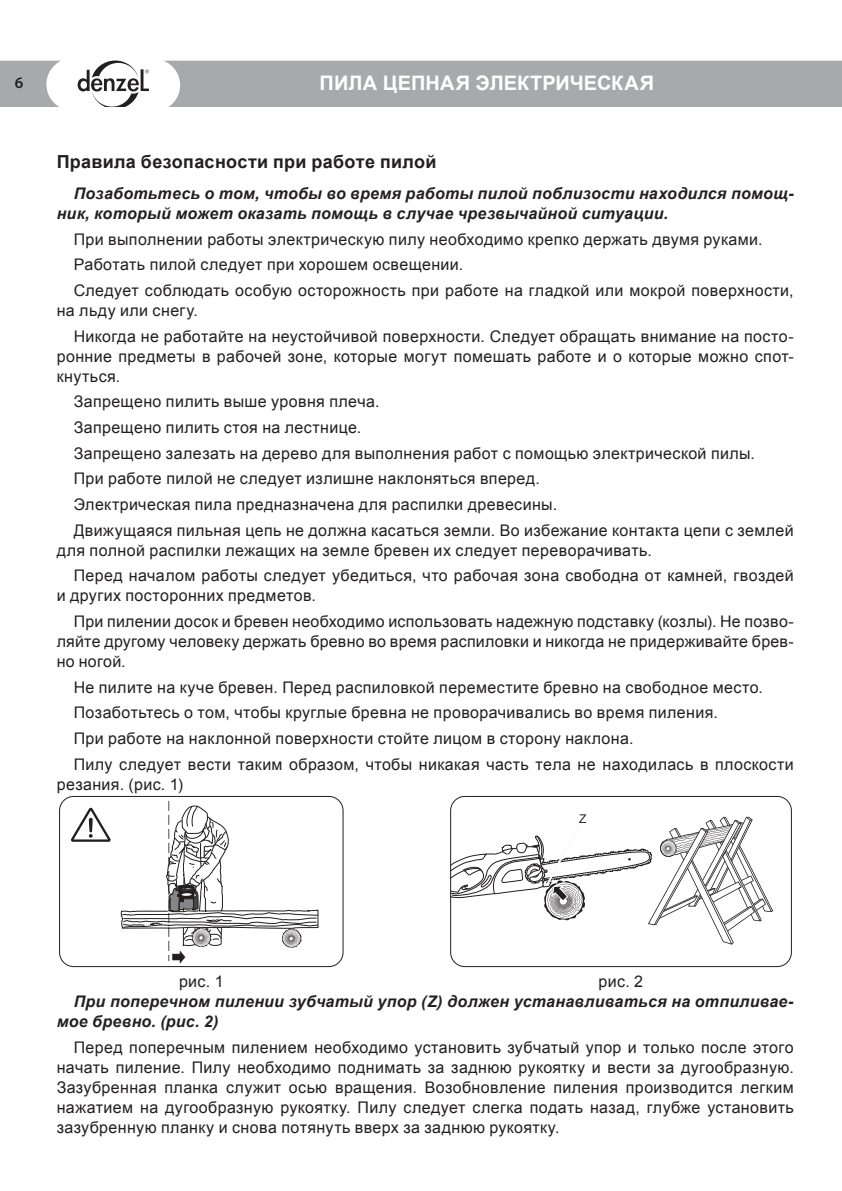
<style>
.page{position:relative;width:842px;height:1191px;background:#fff}
.page>*{position:absolute;margin:0;border:0;box-sizing:border-box;transform-origin:0 0}
.t1{font:700 20px "Arial";letter-spacing:.005em;color:#fff}
.t2{font:700 18px "Arial";letter-spacing:.015em;color:#231f20}
.t3{font:16px/25.6px "Arial";letter-spacing:.025em;color:#231f20}
.t4{font:italic 700 16px/20px "Arial";letter-spacing:.015em;color:#231f20}
.t5{font:600 16px "Myriad Pro";color:#231f20}
.t6{font:12px "Arial";color:#231f20}
</style>
<div class="page">
<div style="left:164px;top:61px;width:678px;height:45px;background:#a8a9ad"></div>
<svg style="left:0;top:61px;width:60px;height:45px"></svg>
<svg style="left:78px;top:61px;width:71px;height:45px"></svg>
<svg style="left:59px;top:796px;width:285px;height:171px"></svg>
<svg style="left:71px;top:807px;width:40px;height:34px"></svg>
<svg style="left:121px;top:801px;width:197px;height:163px"></svg>
<div style="left:450px;top:796px;width:342px;height:171px;border:1px solid #231f20;border-radius:14px"></div>
<svg style="left:450px;top:817px;width:323px;height:127px"></svg>
<p class="t5" style="left:15px;top:72px;width:10px">6</p>
<p class="t1" style="left:320px;top:69px;width:336px">ПИЛА ЦЕПНАЯ ЭЛЕКТРИЧЕСКАЯ</p>
<p class="t2" style="left:57px;top:149px;width:381px">Правила безопасности при работе пилой</p>
<p class="t4" style="left:57px;top:184px;width:738px;text-indent:17px">Позаботьтесь о том, чтобы во время работы пилой поблизости находился помощ&shy;ник, который может оказать помощь в случае чрезвычайной ситуации.</p>
<p class="t3" style="left:74px;top:226px;width:721px">При выполнении работы электрическую пилу необходимо крепко держать двумя руками.<br>Работать пилой следует при хорошем освещении.<br>Следует соблюдать особую осторожность при работе на гладкой или мокрой поверхности,</p>
<p class="t3" style="left:74px;top:298px;width:721px;text-indent:-17px">на льду или снегу.<br>Никогда не работайте на неустойчивой поверхности. Следует обращать внимание на посто-</p>
<p class="t3" style="left:57px;top:346px;width:738px;line-height:20px">ронние предметы в рабочей зоне, которые могут помешать работе и о которые можно спот&shy;кнуться.</p>
<p class="t3" style="left:74px;top:389px;width:722px">Запрещено пилить выше уровня плеча.<br>Запрещено пилить стоя на лестнице.<br>Запрещено залезать на дерево для выполнения работ с помощью электрической пилы.<br>При работе пилой не следует излишне наклоняться вперед.<br>Электрическая пила предназначена для распилки древесины.<br>Движущаяся пильная цепь не должна касаться земли. Во избежание контакта цепи с землей</p>
<p class="t3" style="left:74px;top:537px;width:721px;text-indent:-17px">для полной распилки лежащих на земле бревен их следует переворачивать.<br>Перед началом работы следует убедиться, что рабочая зона свободна от камней, гвоздей</p>
<p class="t3" style="left:74px;top:583px;width:722px;text-indent:-17px">и других посторонних предметов.<br>При пилении досок и бревен необходимо использовать надежную подставку (козлы). Не позво-</p>
<p class="t3" style="left:57px;top:631px;width:739px;line-height:20px">ляйте другому человеку держать бревно во время распиловки и никогда не придерживайте брев&shy;но ногой.</p>
<p class="t3" style="left:74px;top:674px;width:721px">Не пилите на куче бревен. Перед распиловкой переместите бревно на свободное место.<br>Позаботьтесь о том, чтобы круглые бревна не проворачивались во время пиления.<br>При работе на наклонной поверхности стойте лицом в сторону наклона.<br>Пилу следует вести таким образом, чтобы никакая часть тела не находилась в плоскости</p>
<p class="t3" style="left:57px;top:771px;width:128px">резания. (рис. 1)</p>
<p class="t6" style="left:579px;top:811px;width:9px">Z</p>
<p class="t3" style="left:598px;top:968px;width:46px">рис. 2</p>
<p class="t4" style="left:57px;top:992px;width:738px;text-indent:17px">При поперечном пилении зубчатый упор (Z) должен устанавливаться на отпиливае&shy;мое бревно. (рис. 2)</p>
<p class="t3" style="left:57px;top:1037px;width:738px;line-height:20px;text-align:justify;text-indent:17px">Перед поперечным пилением необходимо установить зубчатый упор и только после этого начать пиление. Пилу необходимо поднимать за заднюю рукоятку и вести за дугообразную.<br>Зазубренная планка служит осью вращения. Возобновление пиления производится легким нажатием на дугообразную рукоятку. Пилу следует слегка подать назад, глубже установить зазубренную планку и снова потянуть вверх за заднюю рукоятку.</p>
<p class="t3" style="left:179px;top:968px;width:46px">рис. 1</p>
</div>
